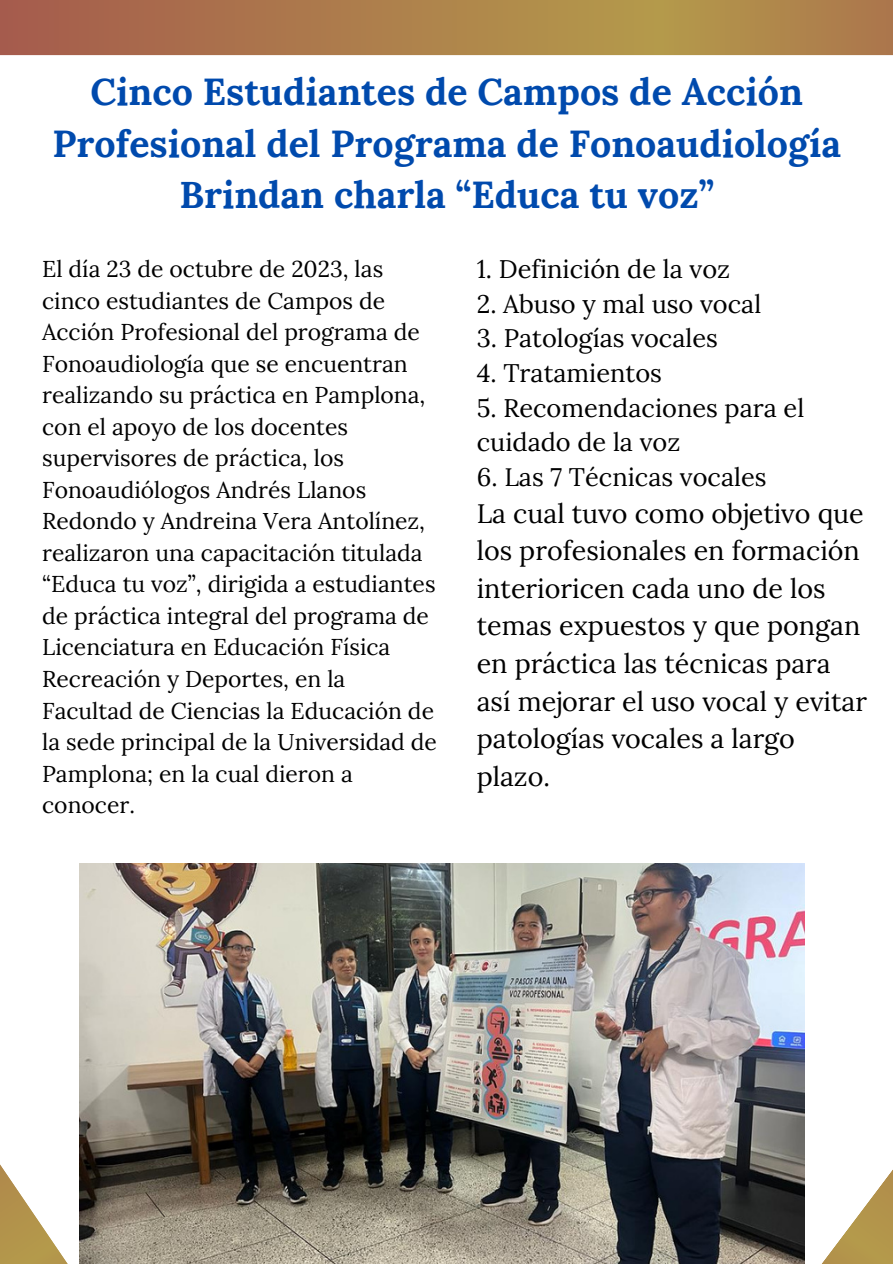
<style>
.page{position:relative;width:893px;height:1264px;background:#fff}
.page>*{position:absolute;margin:0;border:0;box-sizing:border-box;transform-origin:0 0}
.t1{font:700 37.5px/51.8px "Lora";color:#004aad;text-align:center}
.t2{font:26.85px/37.7px "Lora";color:#000}
.t3{font:25.35px/34.7px "Lora";color:#000}
.t4{font:22.8px/31.5px "Lora";color:#000}
</style>
<div class="page">
<svg style="left:0;top:0;width:892px;height:55px;background:#ad7d4b"></svg>
<svg style="left:0;top:1164px;width:67px;height:99px"></svg>
<svg style="left:804px;top:900px;width:88px;height:363px"></svg>
<img style="left:79px;top:863px;width:725px;height:400px">
<h2 class="t1" style="left:52px;top:65px;width:790px">Cinco Estudiantes de Campos de Acción<br>Profesional del Programa de Fonoaudiología<br>Brindan charla “Educa tu voz”</h2>
<h1 class="t4" style="left:42px;top:253px;width:385px">El día 23 de octubre de 2023, las cinco estudiantes de Campos de Acción Profesional del programa de Fonoaudiología que se encuentran realizando su práctica en Pamplona, con el apoyo de los docentes supervisores de práctica, los Fonoaudiólogos Andrés Llanos Redondo y Andreina Vera Antolínez, realizaron una capacitación titulada</h1>
<p class="t4" style="left:42px;top:568px;width:396px">“Educa tu voz”, dirigida a estudiantes de práctica integral del programa de<br>Licenciatura en Educación Física<br>Recreación y Deportes, en la<br>Facultad de Ciencias la Educación de la sede principal de la Universidad de<br>Pamplona; en la cual dieron a conocer.</p>
<p class="t3" style="left:476px;top:251px;width:255px">1. Definición de la voz</p>
<p class="t3" style="left:476px;top:286px;width:286px">2. Abuso y mal uso vocal</p>
<p class="t3" style="left:476px;top:321px;width:243px">3. Patologías vocales</p>
<p class="t3" style="left:476px;top:355px;width:187px">4. Tratamientos</p>
<p class="t3" style="left:476px;top:390px;width:329px">5. Recomendaciones para el cuidado de la voz</p>
<p class="t3" style="left:476px;top:459px;width:291px">6. Las 7 Técnicas vocales</p>
<p class="t2" style="left:476px;top:494px;width:392px">La cual tuvo como objetivo que los profesionales en formación interioricen cada uno de los temas expuestos y que pongan en práctica las técnicas para así mejorar el uso vocal y evitar patologías vocales a largo plazo.</p>
</div>
